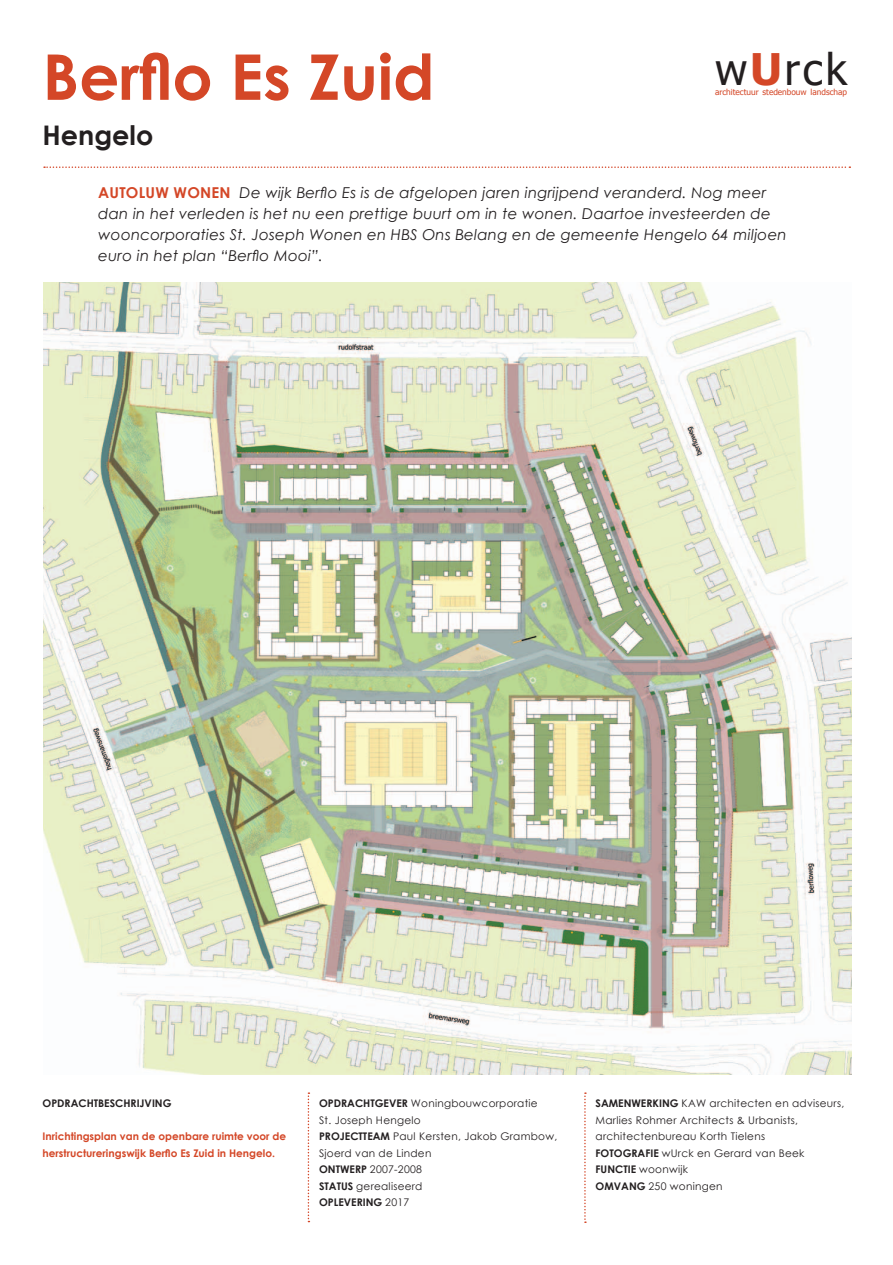
<style>
.page{position:relative;width:893px;height:1265px;background:#fff}
.page>*{position:absolute;margin:0;border:0;box-sizing:border-box;transform-origin:0 0}
.t1{font:700 63px "Century Gothic";color:#d44727}
.t2{font:43.35px "Tahoma";color:#231f20}
.t3{font:700 27px "Century Gothic";color:#231f20}
.t4{font:italic 15px/21px "Century Gothic";letter-spacing:.015em;color:#231f20}
.t5{font:10.5px/16.5px "Century Gothic";letter-spacing:.025em;color:#231f20}
.t6{font:700 10.5px/16.5px "Century Gothic";color:#d44727}
.t7{font:700 10.5px "Century Gothic";color:#231f20}
.t8{font:8.25px "Tahoma";color:#d44727}
.s1{font-weight:700;color:#d44727}
.s2{font-weight:700;font-style:normal;color:#d44727}
.s3{font-weight:700}
</style>
<div class="page">
<img style="left:43px;top:282px;width:808px;height:792px">
<svg style="left:44px;top:166px;width:806px;height:2px"></svg>
<svg style="left:308px;top:1092px;width:1px;height:130px"></svg>
<svg style="left:584px;top:1092px;width:2px;height:130px"></svg>
<h1 class="t1" style="left:43px;top:36px;width:393px">Berflo Es Zuid</h1>
<h2 class="t2" style="left:715px;top:42px;width:133px">w<span class="s1">U</span>rck</h2>
<p class="t8" style="left:715px;top:86px;width:133px">architectuur stedenbouw landschap</p>
<h3 class="t3" style="left:43px;top:118px;width:112px">Hengelo</h3>
<p class="t4" style="left:98px;top:182px;width:690px"><span class="s2">AUTOLUW WONEN</span> De wijk Berflo Es is de afgelopen jaren ingrijpend veranderd. Nog meer dan in het verleden is het nu een prettige buurt om in te wonen. Daartoe investeerden de wooncorporaties St. Joseph Wonen en HBS Ons Belang en de gemeente Hengelo 64 miljoen euro in het plan “Berflo Mooi”.</p>
<p class="t7" style="left:43px;top:1096px;width:130px">OPDRACHTBESCHRIJVING</p>
<p class="t5" style="left:319px;top:1095px;width:240px"><span class="s3">OPDRACHTGEVER</span> Woningbouwcorporatie<br>St. Joseph Hengelo<br><span class="s3">PROJECTTEAM</span> Paul Kersten, Jakob Grambow,<br>Sjoerd van de Linden<br><span class="s3">ONTWERP</span> 2007-2008<br><span class="s3">STATUS</span> gerealiseerd<br><span class="s3">OPLEVERING</span> 2017</p>
<p class="t5" style="left:595px;top:1095px;width:250px"><span class="s3">SAMENWERKING</span> KAW architecten en adviseurs,<br>Marlies Rohmer Architects &amp; Urbanists, architectenbureau Korth Tielens<br><span class="s3">FOTOGRAFIE</span> wUrck en Gerard van Beek<br><span class="s3">FUNCTIE</span> woonwijk<br><span class="s3">OMVANG</span> 250 woningen</p>
<p class="t6" style="left:43px;top:1128px;width:245px">Inrichtingsplan van de openbare ruimte voor de herstructureringswijk Berflo Es Zuid in Hengelo.</p>
</div>
